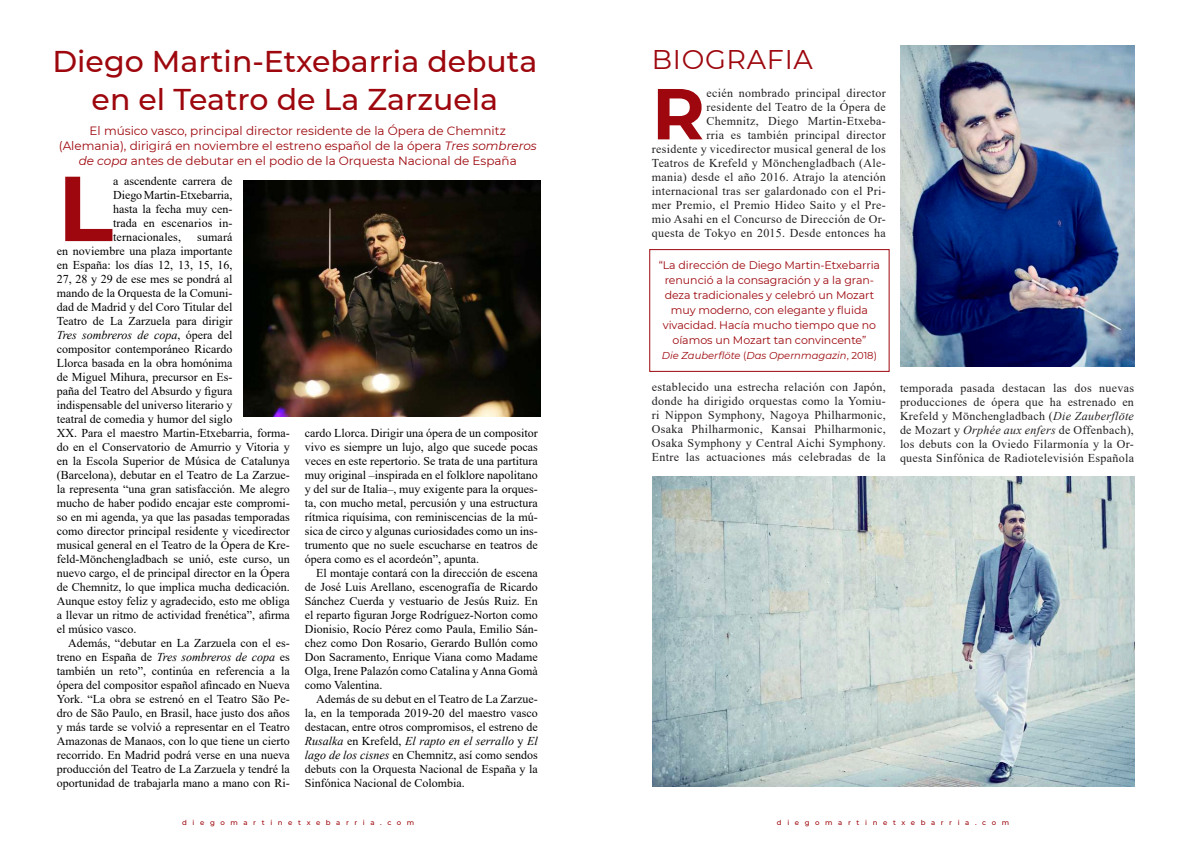
<style>
.page{position:relative;width:1191px;height:842px;background:#fff}
.page>*{position:absolute;margin:0;border:0;box-sizing:border-box;transform-origin:0 0}
.t1{font:700 92px "Montserrat";color:#9d070d}
.t2{font:700 72px "Montserrat";color:#9d070d}
.t3{font:500 30px/38px "Montserrat";color:#9d070d;text-align:center}
.t4{font:27px "Montserrat";letter-spacing:.025em;color:#9d070d}
.t5{font:12px/14px "Times New Roman";color:#000;text-align:justify}
.t6{font:12px/14px "Times New Roman";letter-spacing:.025em;color:#231f20;text-align:justify}
.t7{font:12px/15px "Montserrat";color:#9d070d;text-align:center}
.t8{font:11px/15px "Montserrat";letter-spacing:-.005em;color:#9d070d;text-align:center}
.t9{font:italic 10px "Montserrat";color:#9d070d}
.t10{font:500 7px "Montserrat";letter-spacing:.8em;color:#9d070d}
.s1{font-style:italic}
.s2{font-style:normal}
</style>
<div class="page">
<img style="left:652px;top:476px;width:482px;height:310px">
<img style="left:900px;top:45px;width:234px;height:321px">
<img style="left:244px;top:180px;width:296px;height:236px">
<div style="left:649px;top:249px;width:240px;height:122px;border:1px solid #9d070d"></div>
<h3 class="t3" style="left:52px;top:41px;width:486px">Diego Martin-Etxebarria debuta en el Teatro de La Zarzuela</h3>
<p class="t7" style="left:59px;top:122px;width:479px">El músico vasco, principal director residente de la Ópera de Chemnitz (Alemania), dirigirá en noviembre el estreno español de la ópera <span class="s1">Tres sombreros de copa</span> antes de debutar en el podio de la Orquesta Nacional de España</p>
<h1 class="t1" style="left:58px;top:142px;width:57px">L</h1>
<p class="t5" style="left:113px;top:174px;width:121px">a ascendente carrera de Diego Martin-Etxebarria, hasta la fecha muy cen&shy;trada en escenarios in&shy;ternacionales,</p>
<p class="t5" style="left:57px;top:230px;width:234px;text-align:left;text-indent:141px">sumará<br>en noviembre una plaza importante<br>en España: los días 12, 13, 15, 16,<br>27, 28 y 29 de ese mes se pondrá al<br>mando de la Orquesta de la Comuni-<br>dad de Madrid y del Coro Titular del<br>Teatro de La Zarzuela para dirigir<br><span class="s1">Tres sombreros de copa</span>, ópera del<br>compositor contemporáneo Ricardo<br>Llorca basada en la obra homónima<br>de Miguel Mihura, precursor en Es-<br>paña del Teatro del Absurdo y figura indispensable del universo literario y<br>teatral de comedia y humor del siglo<br>XX. Para el maestro Martin-Etxebarria, forma&shy;do en el Conservatorio de Amurrio y Vitoria y en la Escola Superior de Música de Catalunya (Barcelona), debutar en el Teatro de La Zarzue&shy;la representa “una gran satisfacción. Me alegro mucho de haber podido encajar este compromi&shy;so en mi agenda, ya que las pasadas temporadas como director principal residente y vicedirector musical general en el Teatro de la Ópera de Kre&shy;feld-Mönchengladbach se unió, este curso, un nuevo cargo, el de principal director en la Ópera de Chemnitz, lo que implica mucha dedicación.<br>Aunque estoy feliz y agradecido, esto me obliga a llevar un ritmo de actividad frenética”, afirma el músico vasco.</p>
<p class="t5" style="left:57px;top:636px;width:234px;text-indent:11px">Además, “debutar en La Zarzuela con el es&shy;treno en España de <span class="s1">Tres sombreros de copa</span> es también un reto”, continúa en referencia a la ópera del compositor español afincado en Nueva York. “La obra se estrenó en el Teatro São Pe&shy;dro de São Paulo, en Brasil, hace justo dos años y más tarde se volvió a representar en el Teatro Amazonas de Manaos, con lo que tiene un cierto recorrido. En Madrid podrá verse en una nueva producción del Teatro de La Zarzuela y tendré la oportunidad de trabajarla mano a mano con Ri-</p>
<p class="t5" style="left:305px;top:426px;width:234px">cardo Llorca. Dirigir una ópera de un compositor vivo es siempre un lujo, algo que sucede pocas veces en este repertorio. Se trata de una partitura muy original –inspirada en el folklore napolitano y del sur de Italia–, muy exigente para la orques&shy;ta, con mucho metal, percusión y una estructura rítmica riquísima, con reminiscencias de la mú&shy;sica de circo y algunas curiosidades como un ins&shy;trumento que no suele escucharse en teatros de ópera como es el acordeón”, apunta.</p>
<p class="t5" style="left:305px;top:566px;width:234px;text-indent:11px">El montaje contará con la dirección de escena de José Luis Arellano, escenografía de Ricardo Sánchez Cuerda y vestuario de Jesús Ruiz. En el reparto figuran Jorge Rodríguez-Norton como Dionisio, Rocío Pérez como Paula, Emilio Sán&shy;chez como Don Rosario, Gerardo Bullón como Don Sacramento, Enrique Viana como Madame Olga, Irene Palazón como Catalina y Anna Gomà como Valentina.</p>
<p class="t5" style="left:305px;top:692px;width:234px;text-indent:11px">Además de su debut en el Teatro de La Zarzue&shy;la, en la temporada 2019-20 del maestro vasco destacan, entre otros compromisos, el estreno de <span class="s1">Rusalka</span> en Krefeld, <span class="s1">El rapto en el serrallo</span> y <span class="s1">El lago de los cisnes</span> en Chemnitz, así como sendos debuts con la Orquesta Nacional de España y la Sinfónica Nacional de Colombia.</p>
<h3 class="t4" style="left:652px;top:41px;width:162px">BIOGRAFIA</h3>
<h2 class="t2" style="left:652px;top:62px;width:54px">R</h2>
<p class="t6" style="left:652px;top:86px;width:235px;text-align:right">ecién nombrado principal director<br>residente del Teatro de la Ópera de Chemnitz, Diego Martin-Etxeba-<br>rria es también principal director<br>residente y vicedirector musical general de los Teatros de Krefeld y Mönchengladbach (Ale&shy;mania) desde el año 2016. Atrajo la atención internacional tras ser galardonado con el Pri&shy;mer Premio, el Premio Hideo Saito y el Pre&shy;mio Asahi en el Concurso de Dirección de Or&shy;questa de Tokyo en 2015. Desde entonces ha</p>
<p class="t8" style="left:658px;top:257px;width:223px">“La dirección de Diego Martin-Etxebarria renunció a la consagración y a la gran&shy;deza tradicionales y celebró un Mozart muy moderno, con elegante y fluida vivacidad. Hacía mucho tiempo que no oíamos un Mozart tan convincente”</p>
<p class="t9" style="left:662px;top:348px;width:216px">Die Zauberflöte <span class="s2">(</span>Das Opernmagazin<span class="s2">, 2018)</span></p>
<p class="t6" style="left:652px;top:380px;width:235px">establecido una estrecha relación con Japón, donde ha dirigido orquestas como la Yomiu&shy;ri Nippon Symphony, Nagoya Philharmonic, Osaka Philharmonic, Kansai Philharmonic, Osaka Symphony y Central Aichi Symphony.<br>Entre las actuaciones más celebradas de la</p>
<p class="t6" style="left:900px;top:380px;width:235px">temporada pasada destacan las dos nuevas producciones de ópera que ha estrenado en Krefeld y Mönchengladbach (<span class="s1">Die Zauberflöte </span>de Mozart y <span class="s1">Orphée aux enfers</span> de Offenbach), los debuts con la Oviedo Filarmonía y la Or&shy;questa Sinfónica de Radiotelevisión Española</p>
<p class="t10" style="left:182px;top:817px;width:234px">diegomartinetxebarria.com</p>
<p class="t10" style="left:777px;top:817px;width:234px">diegomartinetxebarria.com</p>
</div>
